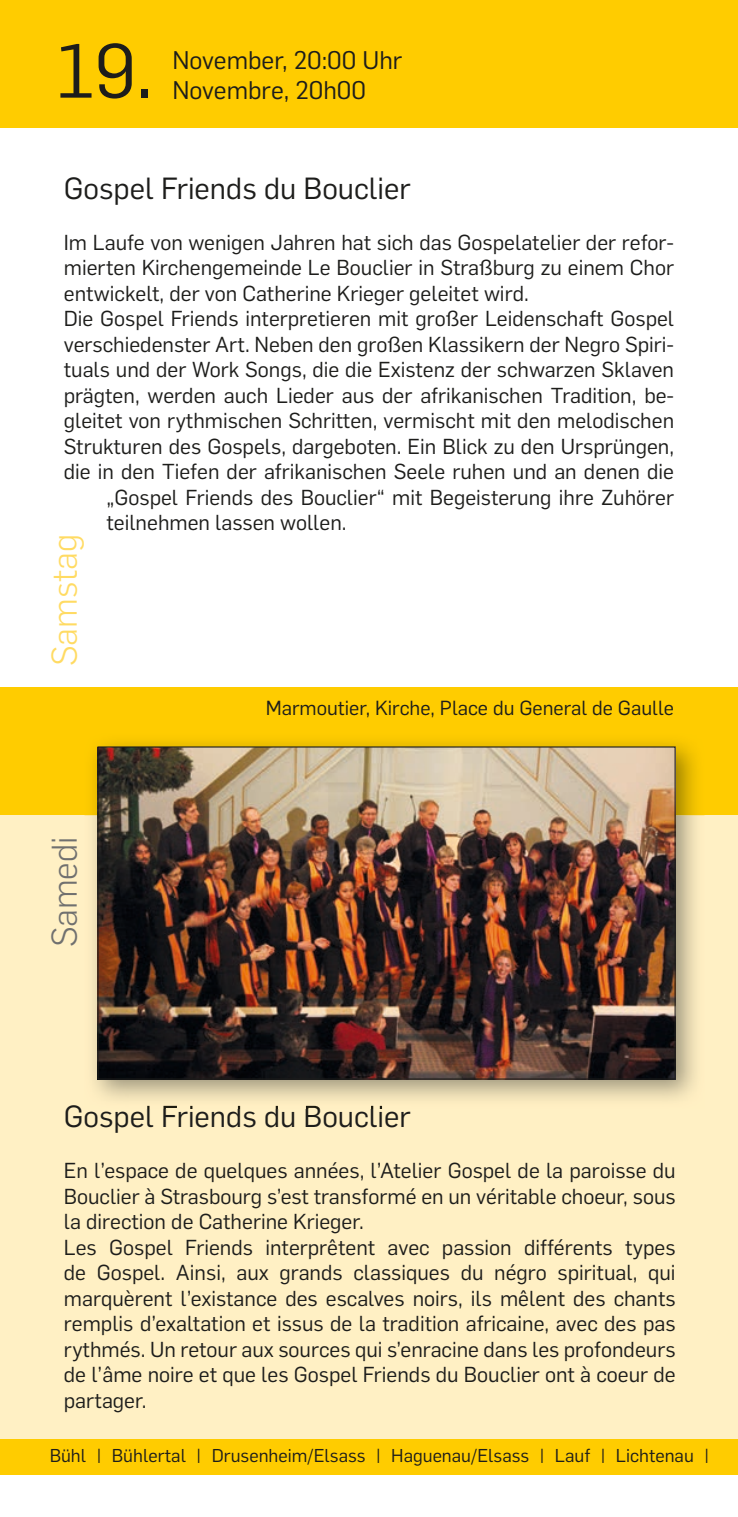
<style>
.page{position:relative;width:738px;height:1517px;background:#fff}
.page>*{position:absolute;margin:0;border:0;box-sizing:border-box;transform-origin:0 0}
.t1{font:75px "Flama";color:#1d1d1b}
.t2{font:300 35px "Flama";color:#ffdb63}
.t3{font:300 35px "Flama";color:#70706f}
.t4{font:30px "Flama";color:#1d1d1b}
.t5{font:25px/30px "Flama";color:#1d1d1b}
.t6{font:21.25px/25.5px "Flama";color:#1d1d1b}
.t7{font:20px "Flama";color:#1d1d1b}
.t8{font:18.25px "Flama";color:#1d1d1b}
</style>
<div class="page">
<div style="left:0;top:815px;width:737px;height:625px;background:#fff0c4"></div>
<div style="left:0;top:1439px;width:737px;height:35px;background:#fc0"></div>
<div style="left:0;top:0;width:737px;height:128px;background:#fc0"></div>
<div style="left:0;top:687px;width:737px;height:128px;background:#fc0"></div>
<img style="left:84px;top:741px;width:620px;height:358px">
<img style="left:147px;top:1105px;width:236px;height:4px">
<img style="left:99px;top:748px;width:574px;height:329px">
<h1 class="t1" style="left:57px;top:19px;width:98px">19.</h1>
<p class="t5" style="left:172px;top:44px;width:231px">November, 20:00 Uhr<br>Novembre, 20h00</p>
<h3 class="t4" style="left:64px;top:167px;width:348px">Gospel Friends du Bouclier</h3>
<p class="t6" style="left:64px;top:228px;width:611px">Im Laufe von wenigen Jahren hat sich das Gospelatelier der refor-</p>
<p class="t6" style="left:64px;top:253px;width:611px">mierten Kirchengemeinde Le Bouclier in Straßburg zu einem Chor</p>
<p class="t6" style="left:64px;top:279px;width:466px">entwickelt, der von Catherine Krieger geleitet wird.</p>
<p class="t6" style="left:64px;top:304px;width:611px">Die Gospel Friends interpretieren mit großer Leidenschaft Gospel</p>
<p class="t6" style="left:64px;top:330px;width:611px">verschiedenster Art. Neben den großen Klassikern der Negro Spiri-</p>
<p class="t6" style="left:64px;top:355px;width:611px">tuals und der Work Songs, die die Existenz der schwarzen Sklaven</p>
<p class="t6" style="left:64px;top:381px;width:611px">prägten, werden auch Lieder aus der afrikanischen Tradition, be-</p>
<p class="t6" style="left:64px;top:406px;width:611px">gleitet von rythmischen Schritten, vermischt mit den melodischen</p>
<p class="t6" style="left:64px;top:432px;width:611px">Strukturen des Gospels, dargeboten. Ein Blick zu den Ursprüngen,</p>
<p class="t6" style="left:64px;top:457px;width:611px">die in den Tiefen der afrikanischen Seele ruhen und an denen die</p>
<p class="t6" style="left:106px;top:483px;width:568px">„Gospel Friends des Bouclier“ mit Begeisterung ihre Zuhörer</p>
<p class="t6" style="left:106px;top:508px;width:241px">teilnehmen lassen wollen.</p>
<h2 class="t2" style="left:41px;top:666px;width:134px;rotate:-90deg">Samstag</h2>
<h2 class="t3" style="left:41px;top:947px;width:112px;rotate:-90deg">Samedi</h2>
<p class="t7" style="left:265px;top:694px;width:409px">Marmoutier, Kirche, Place du General de Gaulle</p>
<h3 class="t4" style="left:64px;top:1096px;width:348px">Gospel Friends du Bouclier</h3>
<p class="t6" style="left:64px;top:1156px;width:613px">En l’espace de quelques années, l’Atelier Gospel de la paroisse du Bouclier à Strasbourg s’est transformé en un véritable choeur, sous la direction de Catherine Krieger.<br>Les Gospel Friends interprêtent avec passion différents types de Gospel. Ainsi, aux grands classiques du négro spiritual, qui marquèrent l’existance des escalves noirs, ils mêlent des chants remplis d’exaltation et issus de la tradition africaine, avec des pas rythmés. Un retour aux sources qui s’enracine dans les profondeurs de l’âme noire et que les Gospel Friends du Bouclier ont à coeur de partager.</p>
<p class="t8" style="left:50px;top:1442px;width:661px">Bühl | Bühlertal | Drusenheim/Elsass | Haguenau/Elsass | Lauf | Lichtenau |</p>
</div>
